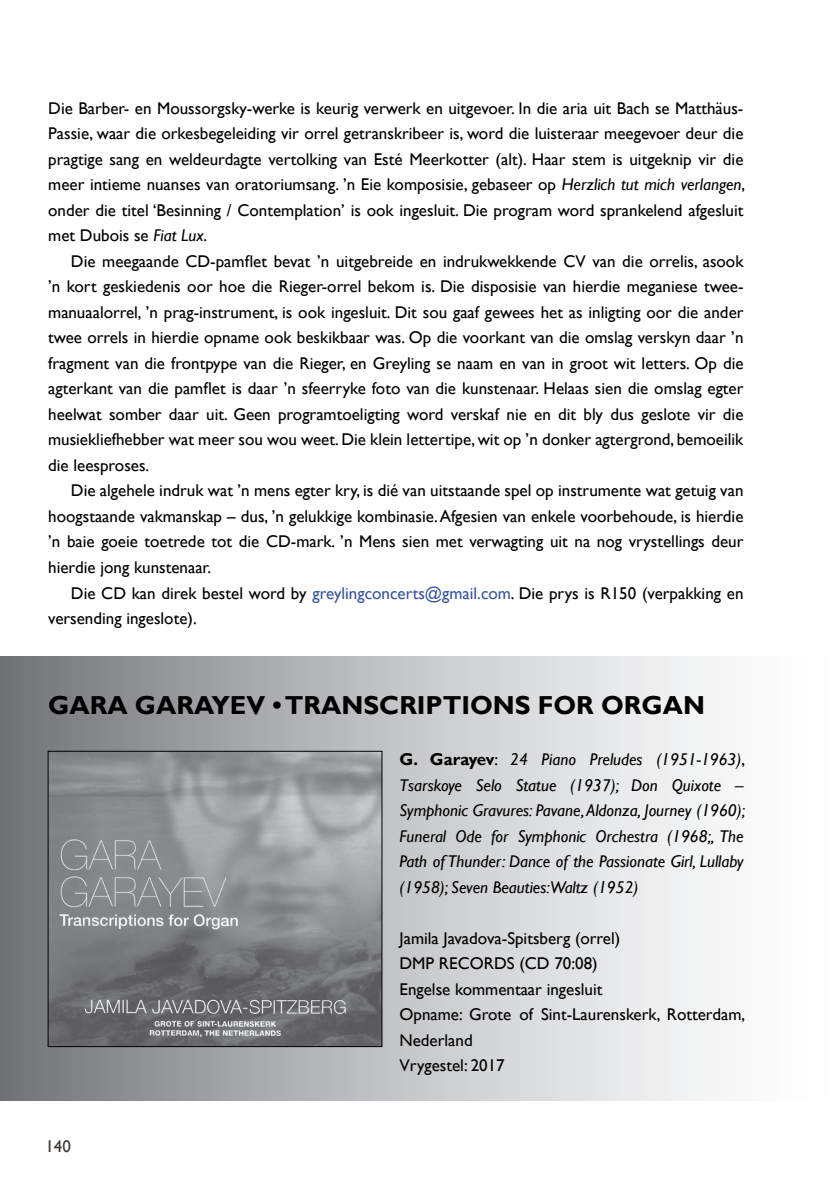
<style>
.page{position:relative;width:840px;height:1191px;background:#fff}
.page>*{position:absolute;margin:0;border:0;box-sizing:border-box;transform-origin:0 0}
.t1{font:700 26px "Gill Sans";color:#000}
.t2{font:17px/25.6px "Gill Sans";color:#000;text-align:justify}
.t3{font:italic 17px/25.6px "Gill Sans";color:#000;text-align:justify}
.t4{font:17px "Gill Sans";color:#3b3532}
.s1{font-style:italic}
.s2{color:#3853a3}
.s3{font-weight:700;font-style:normal}
.s4{font-style:normal}
</style>
<div class="page">
<div style="left:0;top:656px;width:839px;height:444px;background:linear-gradient(to right,#797b7e,#fff)"></div>
<img style="left:50px;top:752px;width:330px;height:293px">
<div style="left:48px;top:750px;width:334px;height:297px;border:1px solid #000"></div>
<p class="t2" style="left:48px;top:96px;width:698px">Die Barber- en Moussorgsky-werke is keurig verwerk en uitgevoer. In die aria uit Bach se Matthäus-Passie, waar die orkesbegeleiding vir orrel getranskribeer is, word die luisteraar meegevoer deur die pragtige sang en weldeurdagte vertolking van Esté Meerkotter (alt). Haar stem is uitgeknip vir die meer intieme nuanses van oratoriumsang. ’n Eie komposisie, gebaseer op <span class="s1">Herzlich tut mich verlangen</span>, onder die titel ‘Besinning / Contemplation’ is ook ingesluit. Die program word sprankelend afgesluit met Dubois se <span class="s1">Fiat Lux</span>.</p>
<p class="t2" style="left:48px;top:249px;width:696px;text-indent:23px">Die meegaande CD-pamflet bevat ’n uitgebreide en indrukwekkende CV van die orrelis, asook ’n kort geskiedenis oor hoe die Rieger-orrel bekom is. Die disposisie van hierdie meganiese twee&shy;manuaalorrel, ’n prag-instrument, is ook ingesluit. Dit sou gaaf gewees het as inligting oor die ander twee orrels in hierdie opname ook beskikbaar was. Op die voorkant van die omslag verskyn daar ’n fragment van die frontpype van die Rieger, en Greyling se naam en van in groot wit letters. Op die agterkant van die pamflet is daar ’n sfeerryke foto van die kunstenaar. Helaas sien die omslag egter heelwat somber daar uit. Geen programtoeligting word verskaf nie en dit bly dus geslote vir die musiekliefhebber wat meer sou wou weet. Die klein lettertipe, wit op ’n donker agtergrond, bemoeilik die leesproses.</p>
<p class="t2" style="left:48px;top:478px;width:696px;text-indent:23px">Die algehele indruk wat ’n mens egter kry, is dié van uitstaande spel op instrumente wat getuig van hoogstaande vakmanskap – dus, ’n gelukkige kombinasie. Afgesien van enkele voorbehoude, is hierdie ’n baie goeie toetrede tot die CD-mark. ’n Mens sien met verwagting uit na nog vrystellings deur hierdie jong kunstenaar.</p>
<p class="t2" style="left:48px;top:580px;width:696px;text-indent:23px">Die CD kan direk bestel word by <span class="s2">greylingconcerts@gmail.com</span>. Die prys is R150 (verpakking en versending ingeslote).</p>
<h1 class="t1" style="left:48px;top:689px;width:658px">GARA GARAYEV • TRANSCRIPTIONS FOR ORGAN</h1>
<p class="t3" style="left:399px;top:747px;width:347px"><span class="s3">G. Garayev</span><span class="s4">:</span> 24 Piano Preludes (1951-1963)<span class="s4">, </span>Tsarskoye Selo Statue (1937); Don Quixote – Symphonic Gravures: Pavane, Aldonza, Journey (1960); Funeral Ode for Symphonic Orchestra (1968;, The Path of Thunder: Dance of the Passionate Girl, Lullaby (1958); Seven Beauties:Waltz (1952)</p>
<p class="t2" style="left:399px;top:925px;width:347px;text-align:left">Jamila Javadova-Spitsberg (orrel)<br>DMP RECORDS (CD 70:08)<br>Engelse kommentaar ingesluit<br>Opname: Grote of Sint-Laurenskerk, Rotterdam,<br>Nederland<br>Vrygestel: 2017</p>
<p class="t4" style="left:45px;top:1136px;width:27px">140</p>
</div>
